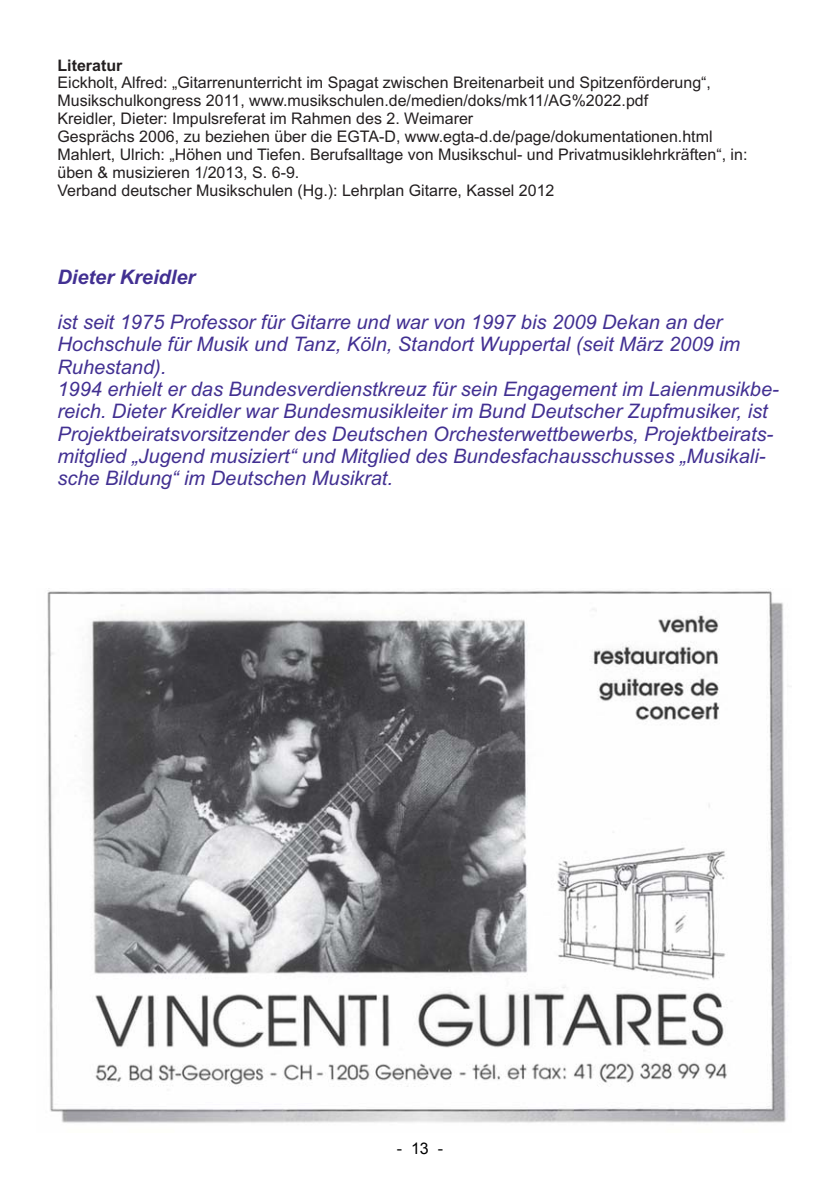
<style>
.page{position:relative;width:840px;height:1190px;background:#fff}
.page>*{position:absolute;margin:0;border:0;box-sizing:border-box;transform-origin:0 0}
.t1{font:italic 20px/22.4px "Arial";color:#423092}
.t2{font:italic 700 20px "Arial";color:#423092}
.t3{font:16px/17.8px "Arial";color:#231f20}
.t4{font:700 16px "Arial";color:#231f20}
.t5{font:16px "Arial";color:#000}
</style>
<div class="page">
<img style="left:47px;top:589px;width:739px;height:534px">
<p class="t4" style="left:57px;top:59px;width:66px">Literatur</p>
<p class="t3" style="left:57px;top:76px;width:692px">Eickholt, Alfred: „Gitarrenunterricht im Spagat zwischen Breitenarbeit und Spitzenförderung“, Musikschulkongress 2011, www.musikschulen.de/medien/doks/mk11/AG%2022.pdf<br>Kreidler, Dieter: Impulsreferat im Rahmen des 2. Weimarer<br>Gesprächs 2006, zu beziehen über die EGTA-D, www.egta-d.de/page/dokumentationen.html Mahlert, Ulrich: „Höhen und Tiefen. Berufsalltage von Musikschul- und Privatmusiklehrkräften“, in: üben &amp; musizieren 1/2013, S. 6-9.<br>Verband deutscher Musikschulen (Hg.): Lehrplan Gitarre, Kassel 2012</p>
<p class="t2" style="left:57px;top:270px;width:139px">Dieter Kreidler</p>
<p class="t1" style="left:57px;top:313px;width:723px">ist seit 1975 Professor für Gitarre und war von 1997 bis 2009 Dekan an der Hochschule für Musik und Tanz, Köln, Standort Wuppertal (seit März 2009 im Ruhestand).<br>1994 erhielt er das Bundesverdienstkreuz für sein Engagement im Laienmusikbe&shy;reich. Dieter Kreidler war Bundesmusikleiter im Bund Deutscher Zupfmusiker, ist Projektbeiratsvorsitzender des Deutschen Orchesterwettbewerbs, Projektbeirats&shy;mitglied „Jugend musiziert“ und Mitglied des Bundesfachausschusses „Musikali&shy;sche Bildung“ im Deutschen Musikrat.</p>
<p class="t5" style="left:397px;top:1138px;width:48px">- 13 -</p>
</div>
